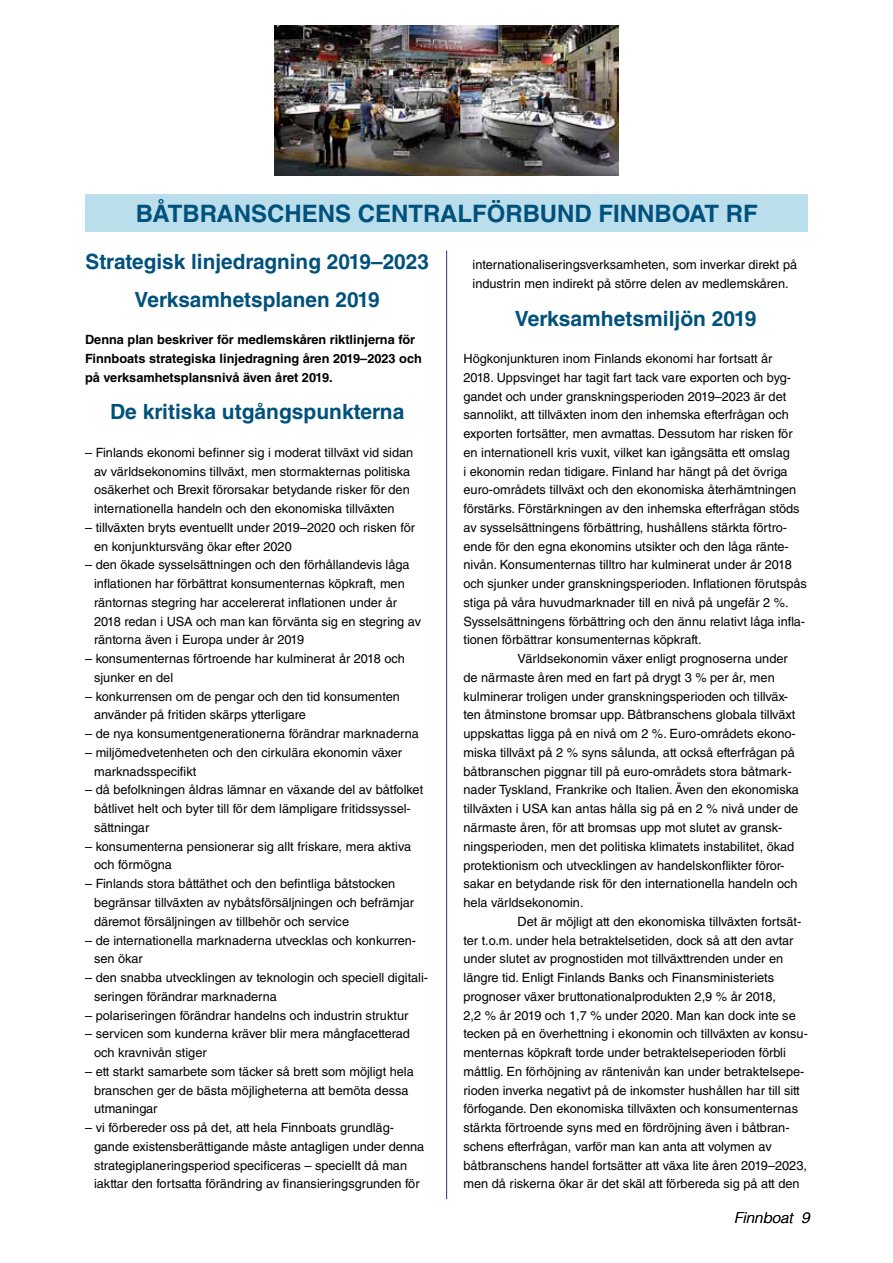
<style>
.page{position:relative;width:893px;height:1263px;background:#fff}
.page>*{position:absolute;margin:0;border:0;box-sizing:border-box;transform-origin:0 0}
.t1{font:700 24px "Helvetica LT Std";color:#00517b}
.t2{font:700 21px/37.5px "Helvetica LT Std";color:#00517b;text-align:center}
.t3{font:italic 300 15px "Helvetica LT Std";color:#000}
.t4{font:12.75px/18.8px "Helvetica LT Std";color:#000}
.t5{font:700 12.75px/18.8px "Helvetica LT Std";color:#000}
</style>
<div class="page">
<img style="left:274px;top:26px;width:345px;height:150px">
<div style="left:86px;top:194px;width:722px;height:38px;background:#bbdeed"></div>
<hr style="left:446px;top:251px;width:1px;height:948px;background:#243285">
<h1 class="t1" style="left:136px;top:199px;width:623px">BÅTBRANSCHENS CENTRALFÖRBUND FINNBOAT RF</h1>
<h2 class="t2" style="left:86px;top:243px;width:345px">Strategisk linjedragning 2019–2023<br>Verksamhetsplanen 2019</h2>
<p class="t5" style="left:85px;top:330px;width:338px">Denna plan beskriver för medlemskåren riktlinjerna för<br>Finnboats strategiska linjedragning åren 2019–2023 och på verksamhetsplansnivå även året 2019.</p>
<h2 class="t2" style="left:110px;top:393px;width:296px">De kritiska utgångspunkterna</h2>
<p class="t4" style="left:94px;top:443px;width:321px;text-indent:-9px">– Finlands ekonomi befinner sig i moderat tillväxt vid sidan av världsekonomins tillväxt, men stormakternas politiska osäkerhet och Brexit förorsakar betydande risker för den internationella handeln och den ekonomiska tillväxten</p>
<p class="t4" style="left:94px;top:518px;width:323px;text-indent:-9px">– tillväxten bryts eventuellt under 2019–2020 och risken för en konjunktursväng ökar efter 2020</p>
<p class="t4" style="left:94px;top:555px;width:329px;text-indent:-9px">– den ökade sysselsättningen och den förhållandevis låga inflationen har förbättrat konsumenternas köpkraft, men räntornas stegring har accelererat inflationen under år 2018 redan i USA och man kan förvänta sig en stegring av räntorna även i Europa under år 2019</p>
<p class="t4" style="left:94px;top:649px;width:312px;text-indent:-9px">– konsumenternas förtroende har kulminerat år 2018 och sjunker en del</p>
<p class="t4" style="left:94px;top:687px;width:307px;text-indent:-9px">– konkurrensen om de pengar och den tid konsumenten använder på fritiden skärps ytterligare</p>
<p class="t4" style="left:85px;top:724px;width:335px">– de nya konsumentgenerationerna förändrar marknaderna</p>
<p class="t4" style="left:94px;top:743px;width:310px;text-indent:-9px">– miljömedvetenheten och den cirkulära ekonomin växer marknadsspecifikt</p>
<p class="t4" style="left:94px;top:780px;width:331px;text-indent:-9px">– då befolkningen åldras lämnar en växande del av båtfolket båtlivet helt och byter till för dem lämpligare fritidssyssel&shy;sättningar</p>
<p class="t4" style="left:94px;top:837px;width:319px;text-indent:-9px">– konsumenterna pensionerar sig allt friskare, mera aktiva och förmögna</p>
<p class="t4" style="left:94px;top:874px;width:322px;text-indent:-9px">– Finlands stora båttäthet och den befintliga båtstocken begränsar tillväxten av nybåtsförsäljningen och befrämjar däremot försäljningen av tillbehör och service</p>
<p class="t4" style="left:94px;top:931px;width:324px;text-indent:-9px">– de internationella marknaderna utvecklas och konkurren&shy;sen ökar</p>
<p class="t4" style="left:94px;top:968px;width:336px;text-indent:-9px">– den snabba utvecklingen av teknologin och speciell digitali&shy;seringen förändrar marknaderna</p>
<p class="t4" style="left:85px;top:1006px;width:325px">– polariseringen förändrar handelns och industrin struktur</p>
<p class="t4" style="left:94px;top:1024px;width:317px;text-indent:-9px">– servicen som kunderna kräver blir mera mångfacetterad och kravnivån stiger</p>
<p class="t4" style="left:94px;top:1062px;width:321px;text-indent:-9px">– ett starkt samarbete som täcker så brett som möjligt hela branschen ger de bästa möjligheterna att bemöta dessa utmaningar</p>
<p class="t4" style="left:94px;top:1118px;width:332px;text-indent:-9px">– vi förbereder oss på det, att hela Finnboats grundläg&shy;gande existensberättigande måste antagligen under denna strategiplaneringsperiod specificeras – speciellt då man iakttar den fortsatta förändring av finansieringsgrunden för</p>
<p class="t4" style="left:472px;top:255px;width:326px">internationaliseringsverksamheten, som inverkar direkt på industrin men indirekt på större delen av medlemskåren.</p>
<h2 class="t2" style="left:515px;top:299px;width:243px">Verksamhetsmiljön 2019</h2>
<p class="t4" style="left:463px;top:349px;width:310px">Högkonjunkturen inom Finlands ekonomi har fortsatt år</p>
<p class="t4" style="left:463px;top:368px;width:329px">2018. Uppsvinget har tagit fart tack vare exporten och byg-</p>
<p class="t4" style="left:463px;top:387px;width:324px">gandet och under granskningsperioden 2019–2023 är det</p>
<p class="t4" style="left:463px;top:405px;width:327px">sannolikt, att tillväxten inom den inhemska efterfrågan och</p>
<p class="t4" style="left:463px;top:424px;width:331px">exporten fortsätter, men avmattas. Dessutom har risken för</p>
<p class="t4" style="left:463px;top:443px;width:328px">en internationell kris vuxit, vilket kan igångsätta ett omslag</p>
<p class="t4" style="left:463px;top:462px;width:326px">i ekonomin redan tidigare. Finland har hängt på det övriga</p>
<p class="t4" style="left:463px;top:480px;width:334px">euro-områdets tillväxt och den ekonomiska återhämtningen</p>
<p class="t4" style="left:463px;top:499px;width:338px">förstärks. Förstärkningen av den inhemska efterfrågan stöds</p>
<p class="t4" style="left:463px;top:518px;width:325px">av sysselsättningens förbättring, hushållens stärkta förtro-</p>
<p class="t4" style="left:463px;top:537px;width:327px">ende för den egna ekonomins utsikter och den låga ränte-</p>
<p class="t4" style="left:463px;top:555px;width:330px">nivån. Konsumenternas tilltro har kulminerat under år 2018</p>
<p class="t4" style="left:463px;top:574px;width:345px">och sjunker under granskningsperioden. Inflationen förutspås</p>
<p class="t4" style="left:463px;top:593px;width:327px">stiga på våra huvudmarknader till en nivå på ungefär 2 %.</p>
<p class="t4" style="left:463px;top:612px;width:343px">Sysselsättningens förbättring och den ännu relativt låga infla-</p>
<p class="t4" style="left:463px;top:630px;width:240px">tionen förbättrar konsumenternas köpkraft.</p>
<p class="t4" style="left:517px;top:649px;width:272px">Världsekonomin växer enligt prognoserna under</p>
<p class="t4" style="left:463px;top:668px;width:313px">de närmaste åren med en fart på drygt 3 % per år, men</p>
<p class="t4" style="left:463px;top:687px;width:326px">kulminerar troligen under granskningsperioden och tillväx-</p>
<p class="t4" style="left:463px;top:705px;width:333px">ten åtminstone bromsar upp. Båtbranschens globala tillväxt</p>
<p class="t4" style="left:463px;top:724px;width:334px">uppskattas ligga på en nivå om 2 %. Euro-områdets ekono-</p>
<p class="t4" style="left:463px;top:743px;width:333px">miska tillväxt på 2 % syns sålunda, att också efterfrågan på</p>
<p class="t4" style="left:463px;top:762px;width:330px">båtbranschen piggnar till på euro-områdets stora båtmark-</p>
<p class="t4" style="left:463px;top:781px;width:337px">nader Tyskland, Frankrike och Italien. Även den ekonomiska</p>
<p class="t4" style="left:463px;top:799px;width:336px">tillväxten i USA kan antas hålla sig på en 2 % nivå under de</p>
<p class="t4" style="left:463px;top:818px;width:320px">närmaste åren, för att bromsas upp mot slutet av gransk-</p>
<p class="t4" style="left:463px;top:837px;width:332px">ningsperioden, men det politiska klimatets instabilitet, ökad</p>
<p class="t4" style="left:463px;top:856px;width:322px">protektionism och utvecklingen av handelskonflikter föror-</p>
<p class="t4" style="left:463px;top:874px;width:336px">sakar en betydande risk för den internationella handeln och</p>
<p class="t4" style="left:463px;top:893px;width:122px">hela världsekonomin.</p>
<p class="t4" style="left:517px;top:912px;width:285px">Det är möjligt att den ekonomiska tillväxten fortsät-</p>
<p class="t4" style="left:463px;top:931px;width:332px">ter t.o.m. under hela betraktelsetiden, dock så att den avtar</p>
<p class="t4" style="left:463px;top:949px;width:321px">under slutet av prognostiden mot tillväxttrenden under en</p>
<p class="t4" style="left:463px;top:968px;width:312px">längre tid. Enligt Finlands Banks och Finansministeriets</p>
<p class="t4" style="left:463px;top:987px;width:314px">prognoser växer bruttonationalprodukten 2,9 % år 2018,</p>
<p class="t4" style="left:463px;top:1006px;width:334px">2,2 % år 2019 och 1,7 % under 2020. Man kan dock inte se</p>
<p class="t4" style="left:463px;top:1024px;width:346px">tecken på en överhettning i ekonomin och tillväxten av konsu-</p>
<p class="t4" style="left:463px;top:1043px;width:324px">menternas köpkraft torde under betraktelseperioden förbli</p>
<p class="t4" style="left:463px;top:1062px;width:342px">måttlig. En förhöjning av räntenivån kan under betraktelsepe-</p>
<p class="t4" style="left:463px;top:1081px;width:338px">rioden inverka negativt på de inkomster hushållen har till sitt</p>
<p class="t4" style="left:463px;top:1099px;width:336px">förfogande. Den ekonomiska tillväxten och konsumenternas</p>
<p class="t4" style="left:463px;top:1118px;width:328px">stärkta förtroende syns med en fördröjning även i båtbran-</p>
<p class="t4" style="left:463px;top:1137px;width:310px">schens efterfrågan, varför man kan anta att volymen av</p>
<p class="t4" style="left:463px;top:1156px;width:345px">båtbranschens handel fortsätter att växa lite åren 2019–2023,</p>
<p class="t4" style="left:463px;top:1174px;width:338px">men då riskerna ökar är det skäl att förbereda sig på att den</p>
<p class="t3" style="left:734px;top:1208px;width:77px">Finnboat 9</p>
</div>
